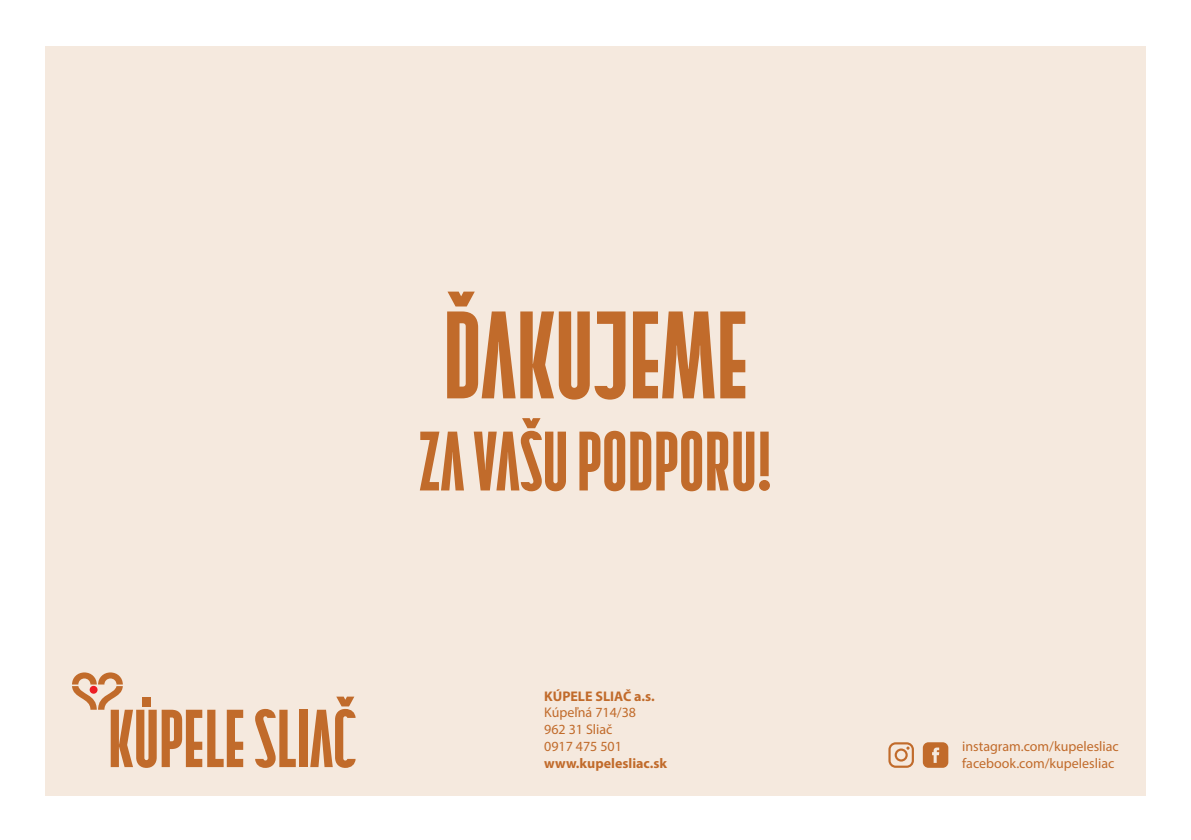
<style>
.page{position:relative;width:1191px;height:840px;background:#fff}
.page>*{position:absolute;margin:0;border:0;box-sizing:border-box;transform-origin:0 0}
.t1{font:124px "Sliac A";color:#c16b2b}
.t2{font:84px "Sliac A";color:#c16b2b}
.t3{font:14px/16.8px "Myriad Pro";color:#c16b2b}
.t4{font:700 14px "Myriad Pro";color:#c16b2b}
</style>
<div class="page">
<div style="left:45px;top:46px;width:1100px;height:748px;background:#f5e9de"></div>
<svg style="left:255px;top:708px;width:41px;height:59px"></svg>
<div style="left:299px;top:709px;width:8px;height:57px;background:#c16b2b"></div>
<svg style="left:310px;top:696px;width:45px;height:71px"></svg>
<svg style="left:72px;top:672px;width:171px;height:95px"></svg>
<div style="left:90px;top:685px;width:8px;height:8px;background:#ed1d24;border-radius:50%"></div>
<svg style="left:888px;top:742px;width:26px;height:25px"></svg>
<svg style="left:922px;top:742px;width:26px;height:25px"></svg>
<h1 class="t1" style="left:443px;top:291px;width:306px">ĎAKUJEME</h1>
<h2 class="t2" style="left:419px;top:418px;width:354px">ZA VAŠU PODPORU!</h2>
<p class="t4" style="left:544px;top:688px;width:112px">KÚPELE SLIAČ a.s.</p>
<p class="t3" style="left:544px;top:705px;width:93px">Kúpeľná 714/38<br>962 31 Sliač<br>0917 475 501</p>
<p class="t4" style="left:544px;top:755px;width:124px">www.kupelesliac.sk</p>
<p class="t3" style="left:962px;top:738px;width:158px">instagram.com/kupelesliac facebook.com/kupelesliac</p>
</div>
